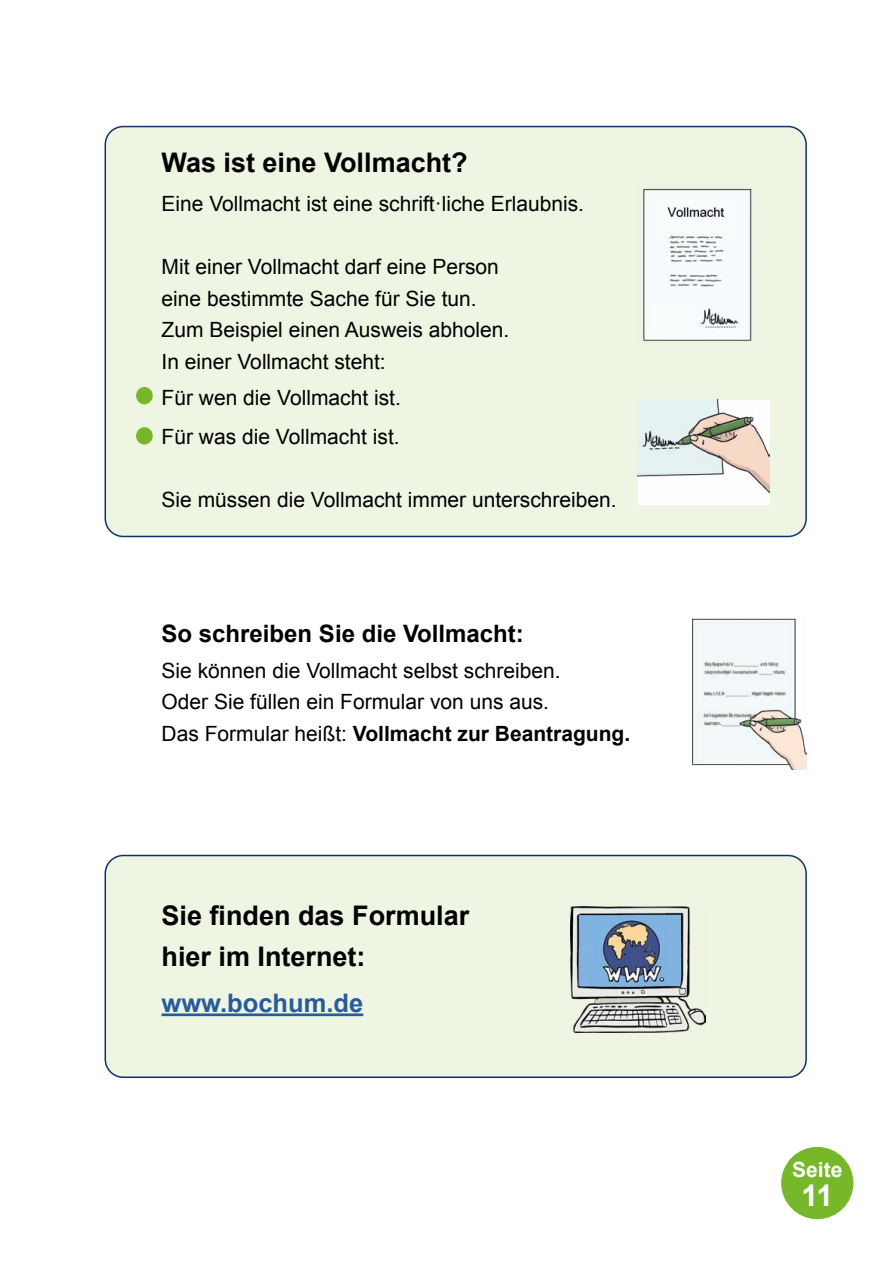
<style>
.page{position:relative;width:893px;height:1263px;background:#fff}
.page>*{position:absolute;margin:0;border:0;box-sizing:border-box;transform-origin:0 0}
.t1{font:700 30px "Arial";color:#fff}
.t2{font:700 27px/40.5px "Arial";color:#000}
.t3{font:700 25.5px "Arial";color:#275b9b}
.t4{font:700 24px "Arial";color:#000}
.t5{font:21px/31.5px "Arial";color:#000}
.t6{font:700 21px "Arial";color:#fff}
.s1{font-weight:700}
</style>
<div class="page">
<div style="left:781px;top:1147px;width:72px;height:72px;background:#76b82a;border-radius:50%"></div>
<div style="left:105px;top:127px;width:701px;height:409px;background:#eef5e3;border-radius:18px"></div>
<div style="left:105px;top:126px;width:702px;height:411px;border:2px solid #11306e;border-radius:18px"></div>
<div style="left:105px;top:855px;width:701px;height:222px;background:#eef5e3;border-radius:18px"></div>
<div style="left:105px;top:855px;width:702px;height:223px;border:2px solid #11306e;border-radius:18px"></div>
<div style="left:136px;top:387px;width:17px;height:17px;background:#76b82a;border-radius:50%"></div>
<div style="left:136px;top:427px;width:17px;height:17px;background:#76b82a;border-radius:50%"></div>
<img style="left:638px;top:400px;width:132px;height:104px">
<img style="left:643px;top:188px;width:109px;height:154px">
<hr style="left:162px;top:1013px;width:201px;height:3px;background:#275b9b">
<img style="left:692px;top:618px;width:115px;height:152px">
<img style="left:571px;top:906px;width:134px;height:126px">
<p class="t2" style="left:162px;top:143px;width:308px">Was ist eine Vollmacht?</p>
<p class="t5" style="left:162px;top:188px;width:424px">Eine Vollmacht ist eine schrift·liche Erlaubnis.</p>
<p class="t5" style="left:162px;top:251px;width:349px">Mit einer Vollmacht darf eine Person eine bestimmte Sache für Sie tun.<br>Zum Beispiel einen Ausweis abholen.<br>In einer Vollmacht steht:</p>
<p class="t5" style="left:162px;top:378px;width:241px;line-height:39px">Für wen die Vollmacht ist.<br>Für was die Vollmacht ist.</p>
<p class="t5" style="left:162px;top:484px;width:457px">Sie müssen die Vollmacht immer unterschreiben.</p>
<p class="t4" style="left:162px;top:617px;width:364px">So schreiben Sie die Vollmacht:</p>
<p class="t5" style="left:162px;top:655px;width:470px">Sie können die Vollmacht selbst schreiben.<br>Oder Sie füllen ein Formular von uns aus.<br>Das Formular heißt: <span class="s1">Vollmacht zur Beantragung.</span></p>
<p class="t2" style="left:162px;top:896px;width:309px">Sie finden das Formular hier im Internet:</p>
<p class="t3" style="left:162px;top:986px;width:203px">www.bochum.de</p>
<p class="t6" style="left:792px;top:1155px;width:52px">Seite</p>
<h1 class="t1" style="left:801px;top:1176px;width:33px">11</h1>
</div>
